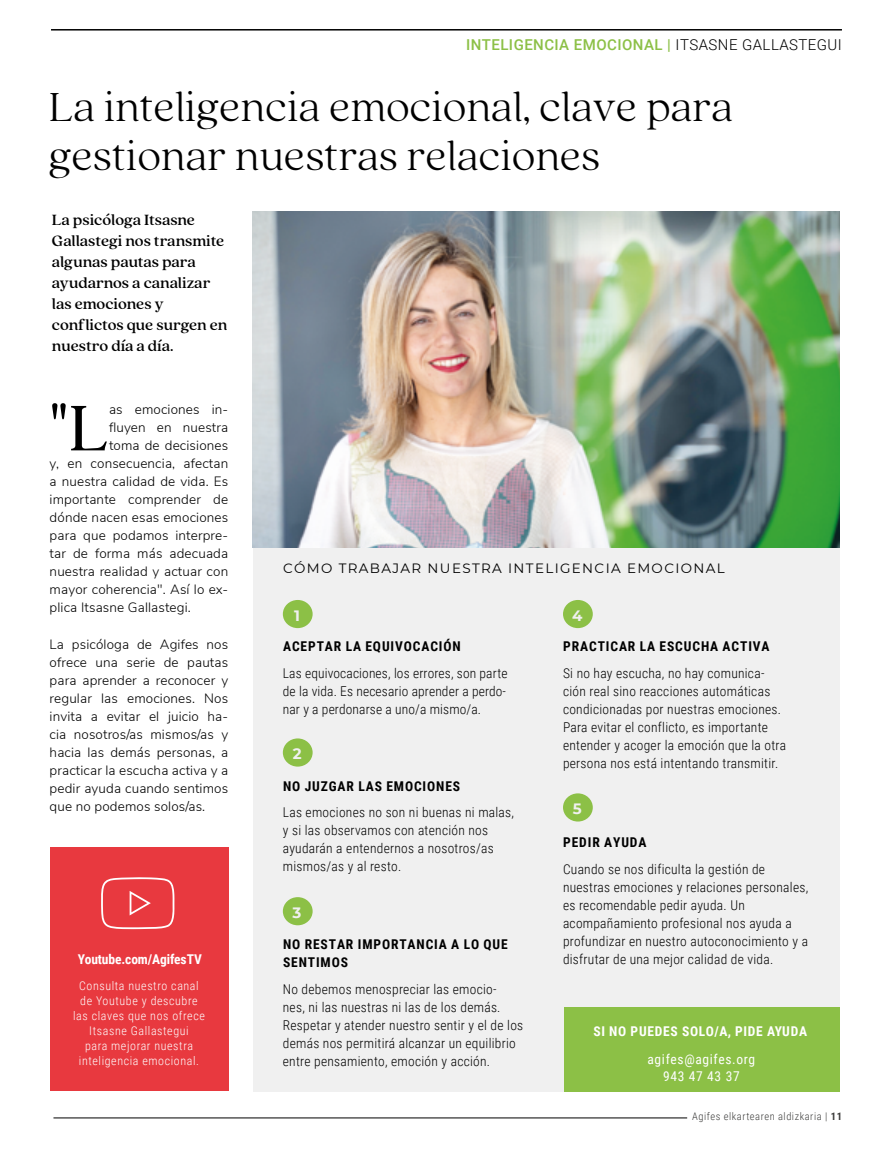
<style>
.page{position:relative;width:893px;height:1149px;background:#fff}
.page>*{position:absolute;margin:0;border:0;box-sizing:border-box;transform-origin:0 0}
.t1{font:71.4px "Quincy CF";color:#000}
.t2{font:100 45px/49.5px "Quincy CF";letter-spacing:.01em;color:#000}
.t3{font:500 16.5px/21px "Quincy CF";color:#000}
.t4{font:500 15px "Roboto";letter-spacing:.03em;color:#8cc046}
.t5{font:700 15px "Montserrat";color:#f0f0f0}
.t6{font:300 13.5px/18px "Roboto Condensed";letter-spacing:.02em;color:#000}
.t7{font:300 13.5px/18px "Nunito Sans";letter-spacing:.01em;color:#000;text-align:justify}
.t8{font:700 13.5px/18px "Roboto Condensed";letter-spacing:.065em;color:#000}
.t9{font:13.5px "Montserrat";letter-spacing:.1em;color:#000}
.t10{font:13.5px/16.5px "Roboto Condensed";letter-spacing:.05em;color:#fff;text-align:center}
.t11{font:700 13.5px "Roboto Condensed";letter-spacing:.055em;color:#fff}
.t12{font:700 13.5px "Roboto Condensed";letter-spacing:.005em;color:#fff}
.t13{font:300 12px/15px "Roboto Condensed";letter-spacing:.05em;color:#fff;text-align:center}
.t14{font:300 10.5px "Roboto Condensed";letter-spacing:.05em;color:#3c3c3b}
.s1{font-weight:300;color:#000}
.s2{font-weight:700}
</style>
<div class="page">
<hr style="left:53px;top:1117px;width:634px;height:1px;background:#000">
<hr style="left:51px;top:29px;width:791px;height:2px;background:#000">
<div style="left:50px;top:846px;width:179px;height:244px;background:#e8393f"></div>
<svg style="left:101px;top:877px;width:73px;height:51px"></svg>
<div style="left:253px;top:529px;width:586px;height:561px;background:#f0f0f0"></div>
<div style="left:283px;top:599px;width:30px;height:29px;background:#8cc046;border-radius:50%"></div>
<div style="left:563px;top:599px;width:30px;height:29px;background:#8cc046;border-radius:50%"></div>
<div style="left:283px;top:738px;width:30px;height:28px;background:#8cc046;border-radius:50%"></div>
<div style="left:563px;top:793px;width:30px;height:28px;background:#8cc046;border-radius:50%"></div>
<div style="left:283px;top:896px;width:30px;height:29px;background:#8cc046;border-radius:50%"></div>
<div style="left:564px;top:1007px;width:275px;height:84px;background:#8cc046"></div>
<img style="left:253px;top:211px;width:586px;height:336px">
<p class="t4" style="left:466px;top:34px;width:377px">INTELIGENCIA EMOCIONAL | <span class="s1">ITSASNE GALLASTEGUI</span></p>
<h2 class="t2" style="left:49px;top:82px;width:685px">La inteligencia emocional, clave para gestionar nuestras relaciones</h2>
<p class="t3" style="left:52px;top:209px;width:177px">La psicóloga Itsasne<br>Gallastegi nos transmite algunas pautas para ayudarnos a canalizar las emociones y conflictos que surgen en nuestro día a día.</p>
<h1 class="t1" style="left:50px;top:386px;width:60px">"L</h1>
<p class="t7" style="left:109px;top:399px;width:121px">as emociones in-</p>
<p class="t7" style="left:109px;top:417px;width:121px">fluyen en nuestra</p>
<p class="t7" style="left:109px;top:435px;width:121px">toma de decisiones</p>
<p class="t7" style="left:50px;top:453px;width:180px">y, en consecuencia, afectan</p>
<p class="t7" style="left:50px;top:471px;width:180px">a nuestra calidad de vida. Es</p>
<p class="t7" style="left:50px;top:489px;width:180px">importante comprender de</p>
<p class="t7" style="left:50px;top:507px;width:180px">dónde nacen esas emociones</p>
<p class="t7" style="left:50px;top:525px;width:180px">para que podamos interpre-</p>
<p class="t7" style="left:50px;top:543px;width:180px">tar de forma más adecuada</p>
<p class="t7" style="left:50px;top:561px;width:180px">nuestra realidad y actuar con</p>
<p class="t7" style="left:50px;top:579px;width:180px">mayor coherencia". Así lo ex-</p>
<p class="t7" style="left:50px;top:597px;width:143px">plica Itsasne Gallastegi.</p>
<p class="t7" style="left:50px;top:633px;width:180px">La psicóloga de Agifes nos ofrece una serie de pautas para aprender a reconocer y regular las emociones. Nos invita a evitar el juicio ha&shy;cia nosotros/as mismos/as y hacia las demás personas, a practicar la escucha activa y a pedir ayuda cuando sentimos que no podemos solos/as.</p>
<p class="t12" style="left:78px;top:949px;width:125px">Youtube.com/AgifesTV</p>
<p class="t13" style="left:73px;top:977px;width:133px">Consulta nuestro canal de Youtube y descubre las claves que nos ofrece<br>Itsasne Gallastegui<br>para mejorar nuestra inteligencia emocional.</p>
<p class="t9" style="left:283px;top:558px;width:443px">CÓMO TRABAJAR NUESTRA INTELIGENCIA EMOCIONAL</p>
<p class="t5" style="left:294px;top:604px;width:7px">1</p>
<p class="t5" style="left:572px;top:604px;width:12px">4</p>
<p class="t8" style="left:283px;top:637px;width:179px">ACEPTAR LA EQUIVOCACIÓN</p>
<p class="t6" style="left:283px;top:663px;width:226px;text-align:justify">Las equivocaciones, los errores, son parte de la vida. Es necesario aprender a perdo&shy;nar y a perdonarse a uno/a mismo/a.</p>
<p class="t5" style="left:293px;top:742px;width:10px">2</p>
<p class="t8" style="left:283px;top:776px;width:179px">NO JUZGAR LAS EMOCIONES</p>
<p class="t6" style="left:283px;top:802px;width:233px">Las emociones no son ni buenas ni malas, y si las observamos con atención nos ayudarán a entendernos a nosotros/as mismos/as y al resto.</p>
<p class="t5" style="left:293px;top:901px;width:10px">3</p>
<p class="t8" style="left:283px;top:934px;width:226px">NO RESTAR IMPORTANCIA A LO QUE<br>SENTIMOS</p>
<p class="t6" style="left:283px;top:979px;width:242px">No debemos menospreciar las emocio-<br>nes, ni las nuestras ni las de los demás.<br>Respetar y atender nuestro sentir y el de los demás nos permitirá alcanzar un equilibrio entre pensamiento, emoción y acción.</p>
<p class="t8" style="left:563px;top:637px;width:208px">PRACTICAR LA ESCUCHA ACTIVA</p>
<p class="t6" style="left:563px;top:663px;width:225px">Si no hay escucha, no hay comunica&shy;ción real sino reacciones automáticas condicionadas por nuestras emociones.<br>Para evitar el conflicto, es importante entender y acoger la emoción que la otra persona nos está intentando transmitir.</p>
<p class="t5" style="left:573px;top:797px;width:10px">5</p>
<p class="t8" style="left:563px;top:832px;width:85px">PEDIR AYUDA</p>
<p class="t6" style="left:563px;top:859px;width:247px">Cuando se nos dificulta la gestión de nuestras emociones y relaciones personales, es recomendable pedir ayuda. Un acompañamiento profesional nos ayuda a profundizar en nuestro autoconocimiento y a disfrutar de una mejor calidad de vida.</p>
<p class="t11" style="left:593px;top:1020px;width:215px">SI NO PUEDES SOLO/A, PIDE AYUDA</p>
<p class="t10" style="left:647px;top:1050px;width:109px">agifes@agifes.org<br>943 47 43 37</p>
<p class="t14" style="left:692px;top:1108px;width:151px">Agifes elkartearen aldizkaria | <span class="s2">11</span></p>
</div>
